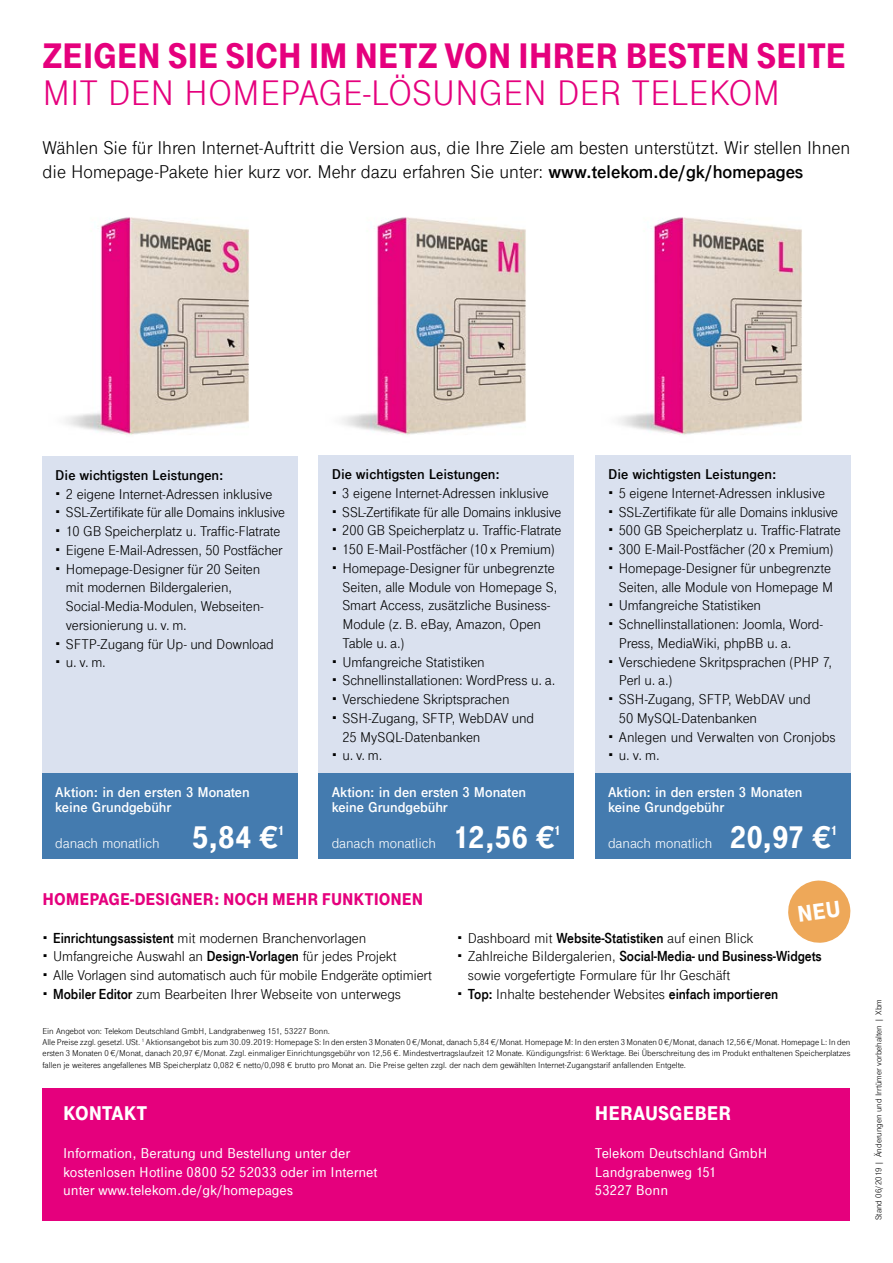
<style>
.page{position:relative;width:893px;height:1263px;background:#fff}
.page>*{position:absolute;margin:0;border:0;box-sizing:border-box;transform-origin:0 0}
.t1{font:900 37.5px "Tele Grotesk Next";letter-spacing:-.01em;color:#e5007d}
.t2{font:37.5px "Tele Grotesk Next";color:#e5007d}
.t3{font:900 21px "Tele Grotesk Next";color:#fff}
.t4{font:19.5px/24.3px "Tele Grotesk Next";color:#000}
.t5{font:900 18px "Tele Grotesk Next";letter-spacing:-.005em;color:#e5007d}
.t6{font:15px/18.8px "Tele Grotesk Next";letter-spacing:-.015em;color:#000}
.t7{font:500 15px/18.8px "Tele Grotesk Next";color:#fff}
.t8{font:700 15px/15px "Tele Grotesk Next";letter-spacing:-.005em;color:#fff}
.t9{font:700 15px "Tele Grotesk Next";color:#000}
.t10{font:15px "Tele Grotesk Next";color:#fff}
.t11{font:15px "Tele Grotesk Fett";letter-spacing:-.005em;color:#000}
.t12{font:900 13.95px "Tele Grotesk Next";color:#fff}
.t13{font:9px/11.2px "Tele Grotesk Next";color:#000}
.s1{font-weight:700}
.s2{font-weight:900;font-size:33px}
.s3{font-family:"Tele Grotesk Fett"}
.s4{font-family:"Tele Grotesk Next"}
</style>
<div class="page">
<img style="left:66px;top:217px;width:183px;height:218px">
<img style="left:342px;top:217px;width:184px;height:218px">
<img style="left:618px;top:217px;width:184px;height:218px">
<div style="left:43px;top:456px;width:255px;height:320px;background:#dae1ef"></div>
<div style="left:319px;top:455px;width:255px;height:321px;background:#dae1ef"></div>
<div style="left:595px;top:455px;width:255px;height:321px;background:#dae1ef"></div>
<div style="left:43px;top:774px;width:255px;height:85px;background:#447baf"></div>
<div style="left:319px;top:774px;width:255px;height:85px;background:#447baf"></div>
<div style="left:595px;top:774px;width:255px;height:85px;background:#447baf"></div>
<div style="left:43px;top:1088px;width:807px;height:132px;background:#e5007d"></div>
<svg style="left:788px;top:880px;width:63px;height:63px"></svg>
<h1 class="t1" style="left:43px;top:34px;width:805px">ZEIGEN SIE SICH IM NETZ VON IHRER BESTEN SEITE</h1>
<h1 class="t2" style="left:43px;top:72px;width:739px">MIT DEN HOMEPAGE-LÖSUNGEN DER TELEKOM</h1>
<h3 class="t4" style="left:43px;top:135px;width:809px">Wählen Sie für Ihren Internet-Auftritt die Version aus, die Ihre Ziele am besten unterstützt. Wir stellen Ihnen die Homepage-Pakete hier kurz vor. Mehr dazu erfahren Sie unter: <span class="s1">www.telekom.de/gk/homepages</span></h3>
<p class="t9" style="left:55px;top:467px;width:170px">Die wichtigsten Leistungen:</p>
<p class="t6" style="left:66px;top:485px;width:220px">2 eigene Internet-Adressen inklusive<br>SSL-Zertifikate für alle Domains inklusive<br>10 GB Speicherplatz u. Traffic-Flatrate<br>Eigene E-Mail-Adressen, 50 Postfächer<br>Homepage-Designer für 20 Seiten<br>mit modernen Bildergalerien,<br>Social-Media-Modulen, Webseiten&shy;versionierung u. v. m.<br>SFTP-Zugang für Up- und Download u. v. m.</p>
<p class="t9" style="left:332px;top:466px;width:170px">Die wichtigsten Leistungen:</p>
<p class="t6" style="left:342px;top:484px;width:220px">3 eigene Internet-Adressen inklusive<br>SSL-Zertifikate für alle Domains inklusive<br>200 GB Speicherplatz u. Traffic-Flatrate<br>150 E-Mail-Postfächer (10 x Premium)<br>Homepage-Designer für unbegrenzte<br>Seiten, alle Module von Homepage S,<br>Smart Access, zusätzliche Business-<br>Module (z. B. eBay, Amazon, Open<br>Table u. a.)<br>Umfangreiche Statistiken<br>Schnellinstallationen: WordPress u. a.<br>Verschiedene Skriptsprachen<br>SSH-Zugang, SFTP, WebDAV und<br>25 MySQL-Datenbanken<br>u. v. m.</p>
<p class="t9" style="left:608px;top:466px;width:170px">Die wichtigsten Leistungen:</p>
<p class="t6" style="left:619px;top:484px;width:223px">5 eigene Internet-Adressen inklusive<br>SSL-Zertifikate für alle Domains inklusive<br>500 GB Speicherplatz u. Traffic-Flatrate<br>300 E-Mail-Postfächer (20 x Premium)<br>Homepage-Designer für unbegrenzte<br>Seiten, alle Module von Homepage M<br>Umfangreiche Statistiken<br>Schnellinstallationen: Joomla, Word-<br>Press, MediaWiki, phpBB u. a.<br>Verschiedene Skritpsprachen (PHP 7,<br>Perl u. a.)<br>SSH-Zugang, SFTP, WebDAV und<br>50 MySQL-Datenbanken<br>Anlegen und Verwalten von Cronjobs u. v. m.</p>
<p class="t8" style="left:55px;top:784px;width:196px">Aktion: in den ersten 3 Monaten keine Grundgebühr</p>
<p class="t10" style="left:55px;top:834px;width:225px">danach monatlich <span class="s2">5,84 €</span></p>
<p class="t12" style="left:278px;top:823px;width:9px">1</p>
<p class="t8" style="left:332px;top:784px;width:196px">Aktion: in den ersten 3 Monaten keine Grundgebühr</p>
<p class="t10" style="left:332px;top:834px;width:225px">danach monatlich <span class="s2">12,56 €</span></p>
<p class="t12" style="left:554px;top:823px;width:9px">1</p>
<p class="t8" style="left:608px;top:784px;width:196px">Aktion: in den ersten 3 Monaten keine Grundgebühr</p>
<p class="t10" style="left:608px;top:834px;width:225px">danach monatlich <span class="s2">20,97 €</span></p>
<p class="t12" style="left:831px;top:823px;width:9px">1</p>
<p class="t5" style="left:43px;top:889px;width:382px">HOMEPAGE-DESIGNER: NOCH MEHR FUNKTIONEN</p>
<p class="t6" style="left:53px;top:928px;width:380px"><span class="s3">Einrichtungsassistent</span> mit modernen Branchenvorlagen Umfangreiche Auswahl an <span class="s3">Design-Vorlagen</span> für jedes Projekt<br>Alle Vorlagen sind automatisch auch für mobile Endgeräte optimiert <span class="s3">Mobiler Editor</span> zum Bearbeiten Ihrer Webseite von unterwegs</p>
<p class="t6" style="left:468px;top:928px;width:287px">Dashboard mit <span class="s3">Website-Statistiken</span> auf einen Blick</p>
<p class="t11" style="left:468px;top:948px;width:355px"><span class="s4">Zahlreiche Bildergalerien,</span> Social-Media- und Business-Widgets</p>
<p class="t6" style="left:468px;top:966px;width:312px">sowie vorgefertigte Formulare für Ihr Geschäft<br><span class="s3">Top:</span> Inhalte bestehender Websites <span class="s3">einfach importieren</span></p>
<p class="t13" style="left:43px;top:1025px;width:809px">Ein Angebot von: Telekom Deutschland GmbH, Landgrabenweg 151, 53227 Bonn.<br>Alle Preise zzgl. gesetzl. USt. <sup>1</sup> Aktionsangebot bis zum 30.09.2019: Homepage S: In den ersten 3 Monaten 0 €/Monat, danach 5,84 €/Monat. Homepage M: In den ersten 3 Monaten 0 €/Monat, danach 12,56 €/Monat. Homepage L: In den ersten 3 Monaten 0 €/Monat, danach 20,97 €/Monat. Zzgl. einmaliger Einrichtungsgebühr von 12,56 €. Mindestvertragslaufzeit 12 Monate. Kündigungsfrist: 6 Werktage. Bei Überschreitung des im Produkt enthaltenen Speicherplatzes fallen je weiteres angefallenes MB Speicherplatz 0,082 € netto/0,098 € brutto pro Monat an. Die Preise gelten zzgl. der nach dem gewählten Internet-Zugangstarif anfallenden Entgelte.</p>
<h2 class="t3" style="left:595px;top:1102px;width:138px">HERAUSGEBER</h2>
<p class="t7" style="left:595px;top:1143px;width:174px">Telekom Deutschland GmbH<br>Landgrabenweg 151<br>53227 Bonn</p>
<h2 class="t3" style="left:63px;top:1102px;width:86px">KONTAKT</h2>
<p class="t7" style="left:63px;top:1143px;width:316px">Information, Beratung und Bestellung unter der kostenlosen Hotline 0800 52 52033 oder im Internet unter www.telekom.de/gk/homepages</p>
<p class="t13" style="left:873px;top:1220px;width:223px;rotate:-90deg">Stand 06/2019 | Änderungen und Irrtümer vorbehalten | Xbm</p>
</div>
